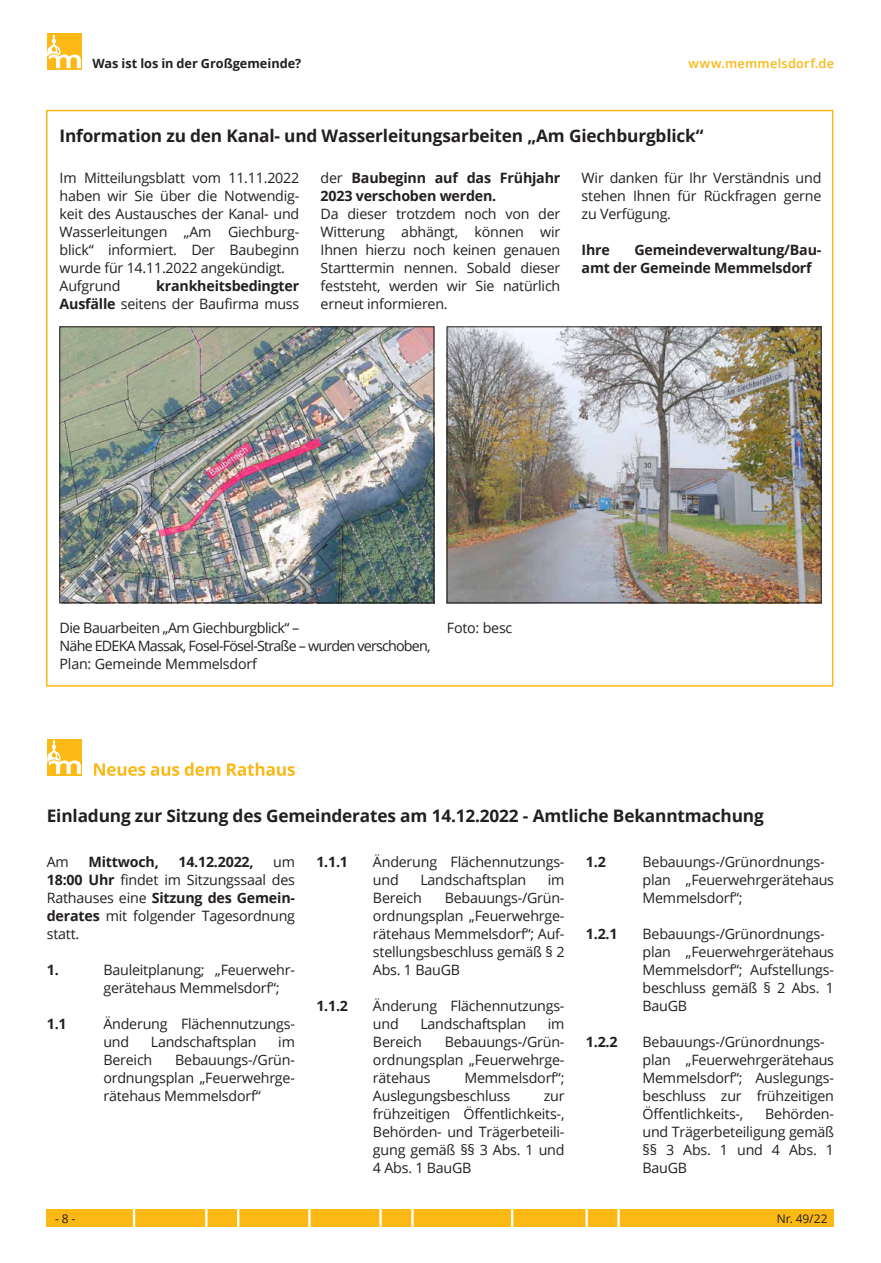
<style>
.page{position:relative;width:881px;height:1263px;background:#fff}
.page>*{position:absolute;margin:0;border:0;box-sizing:border-box;transform-origin:0 0}
.t1{font:700 17.25px "Open Sans";letter-spacing:-.01em;color:#231f20}
.t2{font:14.25px/18px "Open Sans";letter-spacing:-.015em;color:#231f20}
.t3{font:700 14.25px/18px "Open Sans";letter-spacing:-.015em;color:#231f20}
.t4{font:14.25px/18px "Open Sans";letter-spacing:-.035em;color:#231f20}
.t5{font:700 12.75px "Open Sans";color:#231f20}
.t6{font:600 12.75px "Open Sans";letter-spacing:.02em;color:#fcb814}
.t7{font:12px "Open Sans";color:#231f20}
.s1{font-weight:400}
.s2{font-weight:700}
</style>
<div class="page">
<svg style="left:47px;top:34px;width:34px;height:36px"></svg>
<svg style="left:47px;top:35px;width:33px;height:33px"></svg>
<div style="left:47px;top:1210px;width:786px;height:17px;background:#fcb814"></div>
<svg style="left:133px;top:1210px;width:2px;height:17px"></svg>
<svg style="left:205px;top:1210px;width:2px;height:17px"></svg>
<svg style="left:237px;top:1210px;width:2px;height:17px"></svg>
<svg style="left:308px;top:1210px;width:2px;height:17px"></svg>
<svg style="left:379px;top:1210px;width:2px;height:17px"></svg>
<svg style="left:411px;top:1210px;width:2px;height:17px"></svg>
<svg style="left:511px;top:1210px;width:2px;height:17px"></svg>
<svg style="left:585px;top:1210px;width:2px;height:17px"></svg>
<svg style="left:617px;top:1210px;width:2px;height:17px"></svg>
<img style="left:62px;top:329px;width:370px;height:272px">
<div style="left:60px;top:327px;width:374px;height:276px;border:1px solid #231f20"></div>
<img style="left:448px;top:329px;width:371px;height:272px">
<div style="left:446px;top:327px;width:375px;height:276px;border:1px solid #231f20"></div>
<svg style="left:94px;top:762px;width:201px;height:14px"></svg>
<svg style="left:47px;top:739px;width:34px;height:37px"></svg>
<svg style="left:47px;top:741px;width:34px;height:33px"></svg>
<p class="t5" style="left:92px;top:54px;width:210px">Was ist los in der Großgemeinde?</p>
<p class="t6" style="left:688px;top:55px;width:147px">www.memmelsdorf.de</p>
<p class="t1" style="left:60px;top:123px;width:645px">Information zu den Kanal- und Wasserleitungsarbeiten „Am Giechburgblick“</p>
<p class="t2" style="left:60px;top:168px;width:241px">Im Mitteilungsblatt vom 11.11.2022 haben wir Sie über die Notwendig&shy;keit des Austausches der Kanal- und<br>Wasserleitungen „Am Giechburg&shy;blick“ informiert. Der Baubeginn wurde für 14.11.2022 angekündigt.<br>Aufgrund</p>
<p class="t2" style="left:581px;top:168px;width:241px;text-align:justify">Wir danken für Ihr Verständnis und stehen Ihnen für Rückfragen gerne zu Verfügung.</p>
<p class="t3" style="left:581px;top:240px;width:30px">Ihre</p>
<p class="t3" style="left:320px;top:168px;width:241px"><span class="s1">der</span> Baubeginn auf das Frühjahr<br>2023 verschoben werden.</p>
<p class="t2" style="left:320px;top:204px;width:241px;text-align:justify">Da dieser trotzdem noch von der Witterung abhängt, können wir Ihnen hierzu noch keinen genauen Starttermin nennen. Sobald dieser feststeht, werden wir Sie natürlich erneut informieren.</p>
<p class="t3" style="left:581px;top:240px;width:241px;text-indent:53px">Gemeindeverwaltung/Bau&shy;amt der Gemeinde Memmelsdorf</p>
<p class="t3" style="left:60px;top:276px;width:241px;text-align:right">krankheitsbedingter<br>Ausfälle <span class="s1">seitens der Baufirma muss</span></p>
<p class="t4" style="left:60px;top:618px;width:372px">Die Bauarbeiten „Am Giechburgblick“ –<br>Nähe EDEKA Massak, Fosel-Fösel-Straße – wurden verschoben,<br>Plan: Gemeinde Memmelsdorf</p>
<p class="t2" style="left:446px;top:618px;width:67px">Foto: besc</p>
<p class="t1" style="left:47px;top:803px;width:718px">Einladung zur Sitzung des Gemeinderates am 14.12.2022 - Amtliche Bekanntmachung</p>
<p class="t2" style="left:47px;top:852px;width:24px">Am</p>
<p class="t3" style="left:88px;top:852px;width:72px">Mittwoch,</p>
<p class="t3" style="left:178px;top:852px;width:77px">14.12.2022,</p>
<p class="t3" style="left:316px;top:852px;width:33px">1.1.1</p>
<p class="t2" style="left:373px;top:852px;width:193px">Änderung Flächennutzungs&shy;und</p>
<p class="t3" style="left:585px;top:852px;width:21px">1.2</p>
<p class="t2" style="left:642px;top:852px;width:193px">Bebauungs-/Grünordnungs&shy;plan „Feuerwehrgerätehaus<br>Memmelsdorf“;</p>
<p class="t3" style="left:585px;top:924px;width:33px">1.2.1</p>
<p class="t2" style="left:642px;top:924px;width:193px">Bebauungs-/Grünordnungs&shy;plan „Feuerwehrgerätehaus<br>Memmelsdorf“; Aufstellungs&shy;beschluss gemäß § 2 Abs. 1<br>BauGB</p>
<p class="t3" style="left:585px;top:1032px;width:33px">1.2.2</p>
<p class="t2" style="left:642px;top:1032px;width:193px">Bebauungs-/Grünordnungs&shy;plan „Feuerwehrgerätehaus<br>Memmelsdorf“; Auslegungs&shy;beschluss zur frühzeitigen<br>Öffentlichkeits-,</p>
<p class="t2" style="left:47px;top:852px;width:250px;text-align:justify;text-indent:226px">um <span class="s2">18:00 Uhr</span> findet im Sitzungssaal des Rathauses eine <span class="s2">Sitzung des Gemein&shy;derates</span> mit folgender Tagesordnung statt.</p>
<p class="t3" style="left:47px;top:960px;width:13px">1.</p>
<p class="t2" style="left:103px;top:960px;width:193px">Bauleitplanung; „Feuerwehr&shy;gerätehaus Memmelsdorf“;</p>
<p class="t3" style="left:47px;top:1014px;width:21px">1.1</p>
<p class="t2" style="left:103px;top:1014px;width:193px">Änderung Flächennutzungs&shy;und</p>
<p class="t2" style="left:420px;top:870px;width:107px">Landschaftsplan</p>
<p class="t2" style="left:547px;top:870px;width:18px">im</p>
<p class="t2" style="left:373px;top:888px;width:193px;text-align:justify;text-indent:72px">Bebauungs-/Grün&shy;ordnungsplan „Feuerwehrge&shy;rätehaus Memmelsdorf“; Auf&shy;stellungsbeschluss gemäß § 2<br>Abs. 1 BauGB</p>
<p class="t2" style="left:373px;top:888px;width:50px">Bereich</p>
<p class="t3" style="left:316px;top:996px;width:33px">1.1.2</p>
<p class="t2" style="left:373px;top:996px;width:193px">Änderung Flächennutzungs&shy;und</p>
<p class="t2" style="left:420px;top:1014px;width:107px">Landschaftsplan</p>
<p class="t2" style="left:547px;top:1014px;width:18px">im</p>
<p class="t2" style="left:151px;top:1032px;width:107px">Landschaftsplan</p>
<p class="t2" style="left:278px;top:1032px;width:18px">im</p>
<p class="t2" style="left:373px;top:1032px;width:193px;text-align:justify;text-indent:72px">Bebauungs-/Grün&shy;ordnungsplan „Feuerwehrge&shy;rätehaus</p>
<p class="t2" style="left:373px;top:1032px;width:50px">Bereich</p>
<p class="t2" style="left:103px;top:1050px;width:193px;text-align:justify;text-indent:72px">Bebauungs-/Grün&shy;ordnungsplan „Feuerwehrge&shy;rätehaus Memmelsdorf“</p>
<p class="t2" style="left:103px;top:1050px;width:50px">Bereich</p>
<p class="t2" style="left:373px;top:1068px;width:193px;text-indent:91px">Memmelsdorf“;<br>Auslegungsbeschluss</p>
<p class="t2" style="left:373px;top:1086px;width:193px;text-align:justify;text-indent:171px">zur frühzeitigen Öffentlichkeits-, Behörden- und Trägerbeteili&shy;gung gemäß §§ 3 Abs. 1 und 4 Abs. 1 BauGB</p>
<p class="t2" style="left:642px;top:1104px;width:193px;text-align:justify;text-indent:123px">Behörden&shy;und Trägerbeteiligung gemäß §§ 3 Abs. 1 und 4 Abs. 1<br>BauGB</p>
<p class="t7" style="left:55px;top:1211px;width:22px">- 8 -</p>
<p class="t7" style="left:776px;top:1211px;width:53px">Nr. 49/22</p>
</div>
